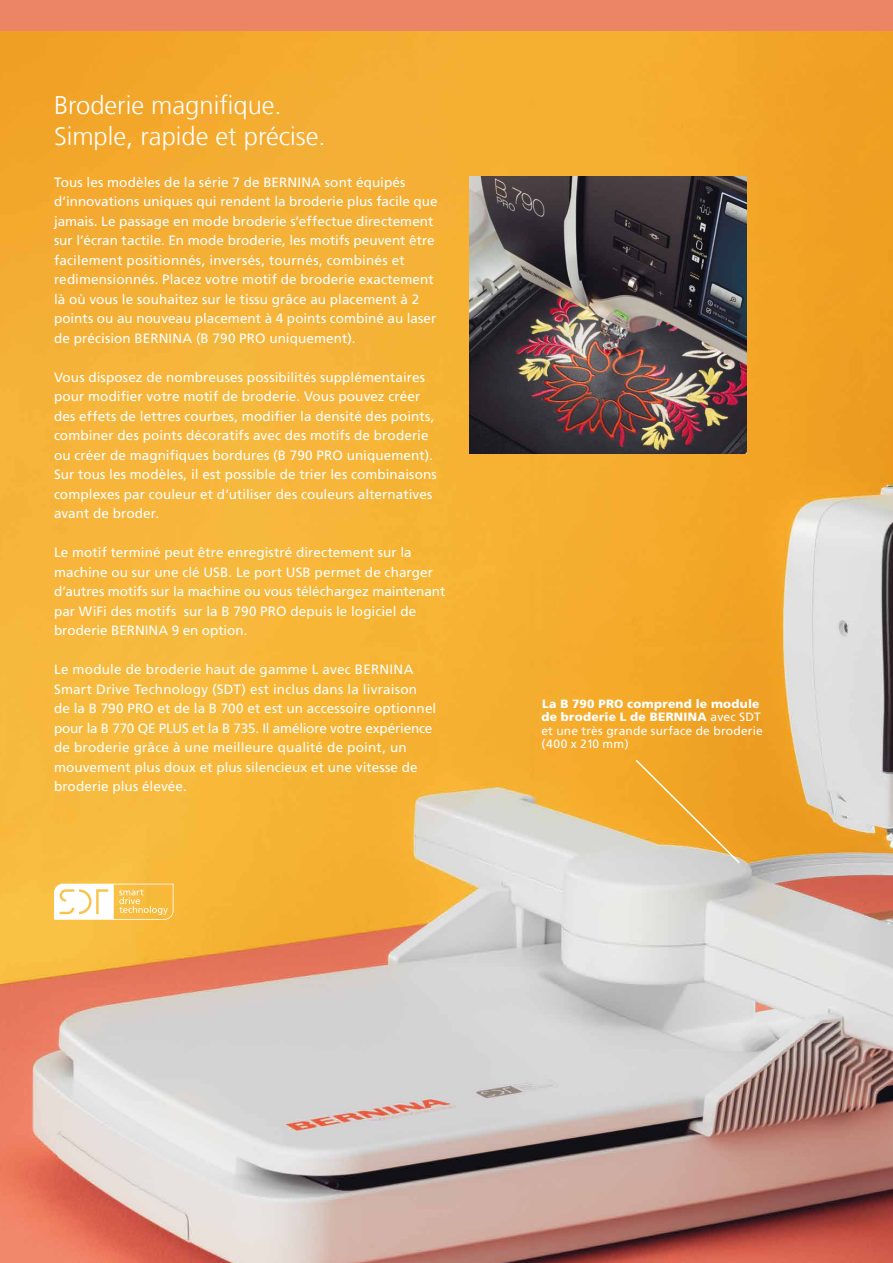
<style>
.page{position:relative;width:893px;height:1263px;background:#fff}
.page>*{position:absolute;margin:0;border:0;box-sizing:border-box;transform-origin:0 0}
.t1{font:300 25.5px/31.5px "Frutiger LT Com";color:#fff}
.t2{font:13.5px/19.5px "Frutiger LT Com";letter-spacing:.005em;color:#fff}
.t3{font:12px/13.5px "Frutiger LT Com";letter-spacing:.015em;color:#fff}
.s1{font-weight:900}
</style>
<div class="page">
<img style="left:0;top:30px;width:893px;height:1233px">
<img style="left:470px;top:177px;width:276px;height:276px">
<svg style="left:634px;top:758px;width:107px;height:107px;background:#ebad45"></svg>
<svg style="left:54px;top:884px;width:119px;height:36px"></svg>
<div style="left:0;top:0;width:893px;height:30px;background:#ec8466"></div>
<h1 class="t1" style="left:54px;top:89px;width:273px">Broderie magnifique.<br>Simple, rapide et précise.</h1>
<p class="t2" style="left:54px;top:172px;width:385px">Tous les modèles de la série 7 de BERNINA sont équipés d’innovations uniques qui rendent la broderie plus facile que jamais. Le passage en mode broderie s’effectue directement sur l’écran tactile. En mode broderie, les motifs peuvent être facilement positionnés, inversés, tournés, combinés et redimensionnés. Placez votre motif de broderie exactement là où vous le souhaitez sur le tissu grâce au placement à 2 points ou au nouveau placement à 4 points combiné au laser de précision BERNINA (B 790 PRO uniquement).</p>
<p class="t2" style="left:54px;top:367px;width:384px">Vous disposez de nombreuses possibilités supplémentaires pour modifier votre motif de broderie. Vous pouvez créer des effets de lettres courbes, modifier la densité des points, combiner des points décoratifs avec des motifs de broderie ou créer de magnifiques bordures (B 790 PRO uniquement).<br>Sur tous les modèles, il est possible de trier les combinaisons complexes par couleur et d’utiliser des couleurs alternatives avant de broder.</p>
<p class="t2" style="left:54px;top:543px;width:393px">Le motif terminé peut être enregistré directement sur la machine ou sur une clé USB. Le port USB permet de charger d’autres motifs sur la machine ou vous téléchargez maintenant par WiFi des motifs sur la B 790 PRO depuis le logiciel de broderie BERNINA 9 en option.</p>
<p class="t2" style="left:54px;top:660px;width:384px">Le module de broderie haut de gamme L avec BERNINA Smart Drive Technology (SDT) est inclus dans la livraison de la B 790 PRO et de la B 700 et est un accessoire optionnel pour la B 770 QE PLUS et la B 735. Il améliore votre expérience de broderie grâce à une meilleure qualité de point, un mouvement plus doux et plus silencieux et une vitesse de broderie plus élevée.</p>
<p class="t3" style="left:541px;top:697px;width:223px"><span class="s1">La B 790 PRO comprend le module de broderie L de BERNINA</span> avec SDT et une très grande surface de broderie (400 x 210 mm)</p>
</div>
